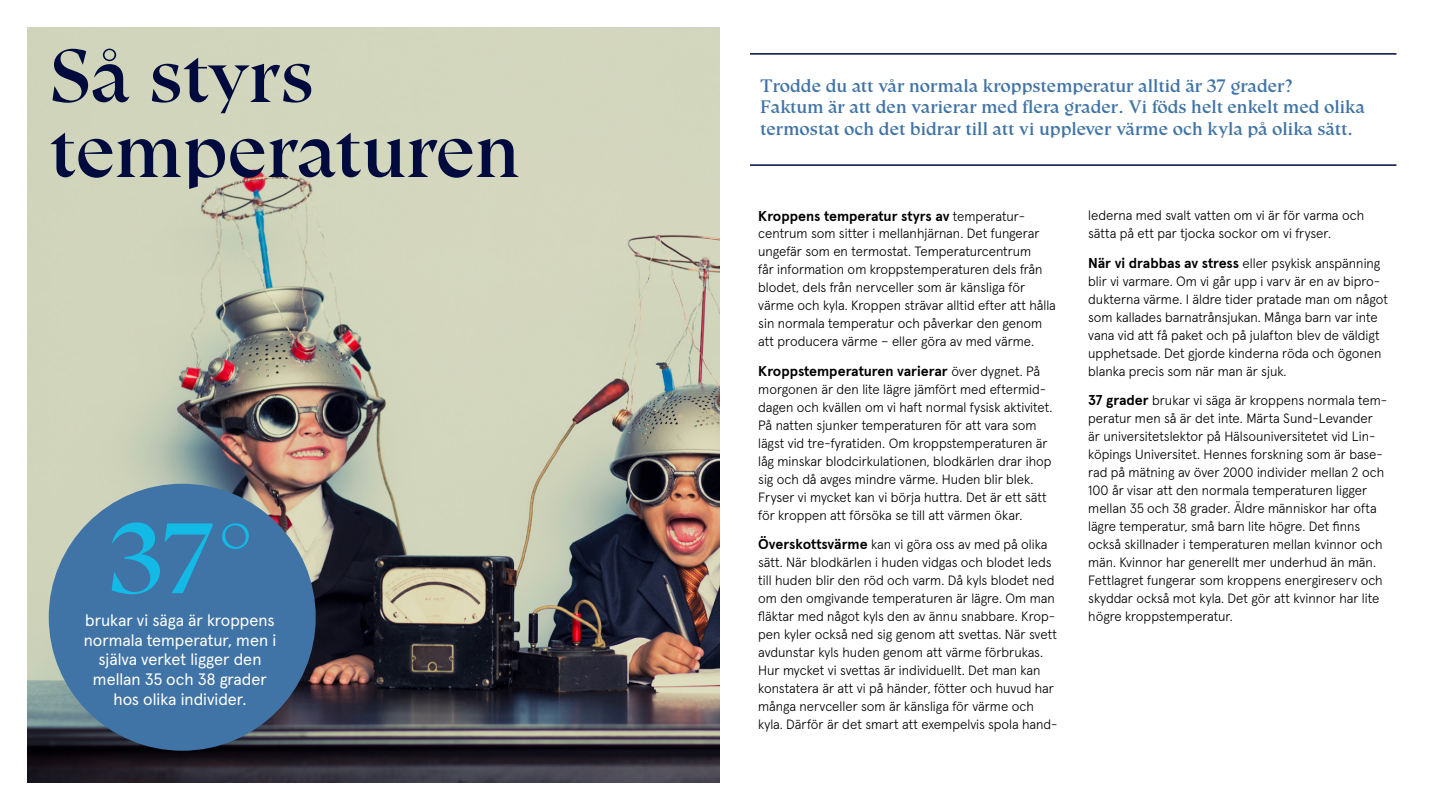
<style>
.page{position:relative;width:1440px;height:810px;background:#fff}
.page>*{position:absolute;margin:0;border:0;box-sizing:border-box;transform-origin:0 0}
.t1{font:99.75px "Vasakronan Serif Rubrik";color:#13bae6}
.t2{font:75px/75px "Vasakronan Serif Rubrik";color:#000b3d}
.t3{font:18px/21.6px "Vasakronan Serif Text";color:#4074a6}
.t4{font:16.5px/19.8px "Apercu Pro";color:#fff;text-align:center}
.t5{font:700 14.25px "Apercu Pro";color:#000}
.t6{font:300 13.5px/18px "Apercu Pro";color:#000}
.s1{font-weight:300;font-size:13.5px}
.s2{font-weight:700;font-size:14.25px}
</style>
<div class="page">
<img style="left:27px;top:28px;width:693px;height:755px">
<div style="left:49px;top:484px;width:267px;height:267px;background:#4074a6;border-radius:50%"></div>
<hr style="left:750px;top:53px;width:646px;height:2px;background:#000b3d">
<hr style="left:750px;top:164px;width:646px;height:2px;background:#000b3d">
<h2 class="t2" style="left:50px;top:37px;width:472px">Så styrs temperaturen</h2>
<h1 class="t1" style="left:109px;top:500px;width:148px">37°</h1>
<p class="t4" style="left:84px;top:609px;width:194px">brukar vi säga är kroppens normala temperatur, men i själva verket ligger den mellan 35 och 38 grader hos olika individer.</p>
<h3 class="t3" style="left:760px;top:74px;width:606px">Trodde du att vår normala kroppstemperatur alltid är 37 grader?<br>Faktum är att den varierar med flera grader. Vi föds helt enkelt med olika termostat och det bidrar till att vi upplever värme och kyla på olika sätt.</h3>
<p class="t5" style="left:758px;top:204px;width:269px">Kroppens temperatur styrs av <span class="s1">temperatur-</span></p>
<p class="t6" style="left:758px;top:224px;width:299px">centrum som sitter i mellanhjärnan. Det fungerar ungefär som en termostat. Temperaturcentrum<br>får information om kroppstemperaturen dels från blodet, dels från nervceller som är känsliga för värme och kyla. Kroppen strävar alltid efter att hålla sin normala temperatur och påverkar den genom att producera värme – eller göra av med värme.</p>
<p class="t5" style="left:758px;top:360px;width:283px">Kroppstemperaturen varierar <span class="s1">över dygnet. På</span></p>
<p class="t6" style="left:758px;top:379px;width:296px">morgonen är den lite lägre jämfört med eftermid&shy;dagen och kvällen om vi haft normal fysisk aktivitet.<br>På natten sjunker temperaturen för att vara som lägst vid tre-fyratiden. Om kroppstemperaturen är låg minskar blodcirkulationen, blodkärlen drar ihop sig och då avges mindre värme. Huden blir blek.<br>Fryser vi mycket kan vi börja huttra. Det är ett sätt för kroppen att försöka se till att värmen ökar.</p>
<p class="t6" style="left:758px;top:534px;width:301px"><span class="s2">Överskottsvärme</span> kan vi göra oss av med på olika sätt. När blodkärlen i huden vidgas och blodet leds till huden blir den röd och varm. Då kyls blodet ned om den omgivande temperaturen är lägre. Om man fläktar med något kyls den av ännu snabbare. Krop&shy;pen kyler också ned sig genom att svettas. När svett avdunstar kyls huden genom att värme förbrukas.<br>Hur mycket vi svettas är individuellt. Det man kan konstatera är att vi på händer, fötter och huvud har många nervceller som är känsliga för värme och kyla. Därför är det smart att exempelvis spola hand-</p>
<p class="t6" style="left:1088px;top:206px;width:277px">lederna med svalt vatten om vi är för varma och sätta på ett par tjocka sockor om vi fryser.</p>
<p class="t6" style="left:1088px;top:253px;width:301px"><span class="s2">När vi drabbas av stress</span> eller psykisk anspänning blir vi varmare. Om vi går upp i varv är en av bipro&shy;dukterna värme. I äldre tider pratade man om något som kallades barnatrånsjukan. Många barn var inte vana vid att få paket och på julafton blev de väldigt upphetsade. Det gjorde kinderna röda och ögonen blanka precis som när man är sjuk.</p>
<p class="t6" style="left:1088px;top:390px;width:300px"><span class="s2">37 grader</span> brukar vi säga är kroppens normala tem&shy;peratur men så är det inte. Märta Sund-Levander är universitetslektor på Hälsouniversitetet vid Lin&shy;köpings Universitet. Hennes forskning som är base&shy;rad på mätning av över 2000 individer mellan 2 och 100 år visar att den normala temperaturen ligger mellan 35 och 38 grader. Äldre människor har ofta lägre temperatur, små barn lite högre. Det finns också skillnader i temperaturen mellan kvinnor och män. Kvinnor har generellt mer underhud än män.<br>Fettlagret fungerar som kroppens energireserv och skyddar också mot kyla. Det gör att kvinnor har lite högre kroppstemperatur.</p>
</div>
